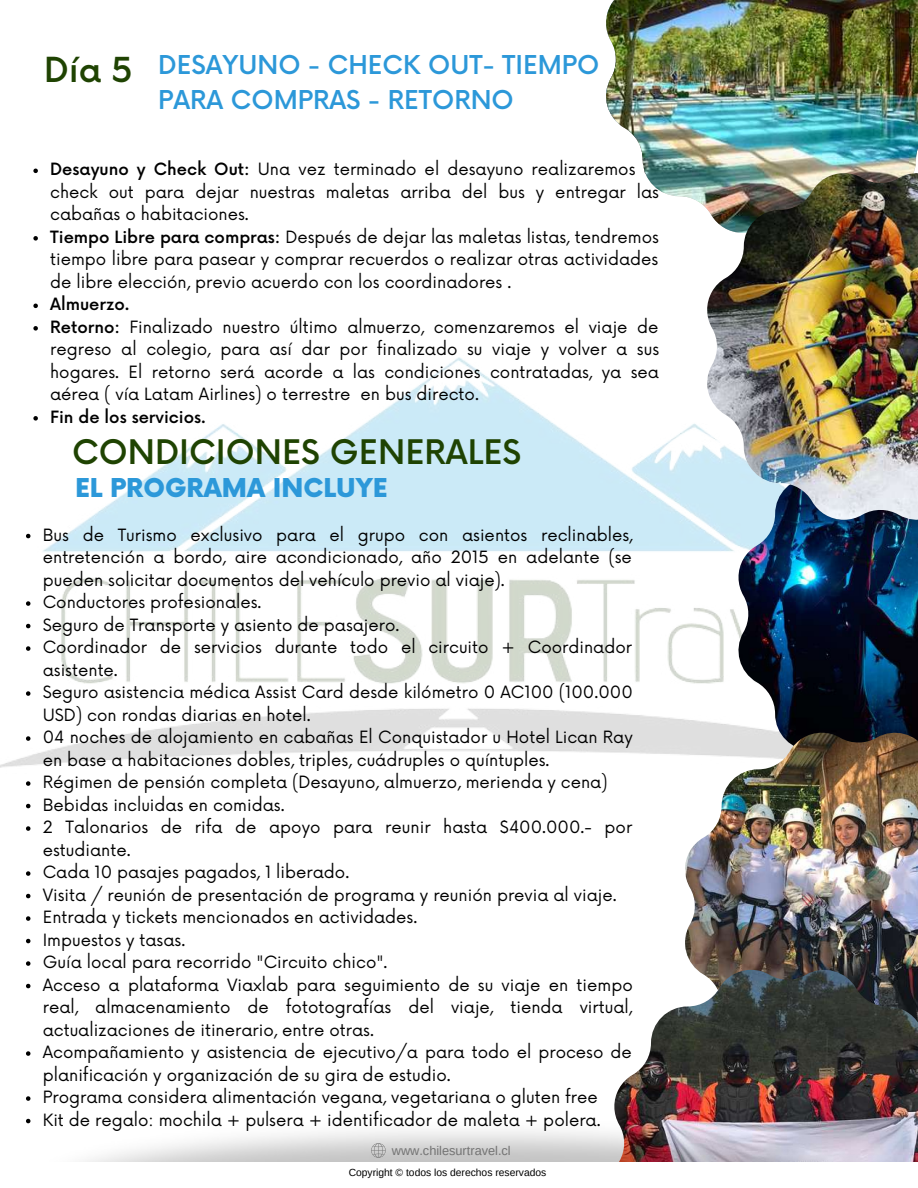
<style>
.page{position:relative;width:918px;height:1188px;background:#fff}
.page>*{position:absolute;margin:0;border:0;box-sizing:border-box;transform-origin:0 0}
.t1{font:500 33.6px "Now";color:#1f4302}
.t2{font:500 33px "Now";color:#1f4302}
.t3{font:500 25.35px/34.8px "Now";color:#2c98d9}
.t4{font:900 25.35px "Now";color:#2c98d9}
.t5{font:16.5px/22.5px "Now";color:#000}
.t6{font:500 16.5px "Now";color:#000}
.t7{font:12.75px "Arimo";color:#737373}
.t8{font:10.35px "Arimo";color:#000}
.s1{font-weight:500}
</style>
<div class="page">
<img style="left:606px;top:0;width:312px;height:209px">
<img style="left:0;top:357px;width:738px;height:428px">
<img style="left:738px;top:520px;width:180px;height:213px">
<img style="left:685px;top:733px;width:233px;height:237px">
<img style="left:635px;top:970px;width:283px;height:103px">
<img style="left:27px;top:1073px;width:891px;height:89px">
<svg style="left:371px;top:1143px;width:15px;height:15px"></svg>
<svg style="left:33px;top:169px;width:5px;height:4px"></svg>
<svg style="left:33px;top:236px;width:5px;height:5px"></svg>
<svg style="left:33px;top:304px;width:5px;height:4px"></svg>
<svg style="left:33px;top:326px;width:5px;height:5px"></svg>
<svg style="left:33px;top:416px;width:5px;height:5px"></svg>
<svg style="left:26px;top:534px;width:4px;height:4px"></svg>
<svg style="left:26px;top:601px;width:4px;height:5px"></svg>
<svg style="left:26px;top:624px;width:4px;height:4px"></svg>
<svg style="left:26px;top:646px;width:4px;height:5px"></svg>
<svg style="left:26px;top:691px;width:4px;height:5px"></svg>
<svg style="left:26px;top:736px;width:4px;height:5px"></svg>
<svg style="left:26px;top:781px;width:4px;height:5px"></svg>
<svg style="left:26px;top:804px;width:4px;height:4px"></svg>
<svg style="left:26px;top:826px;width:4px;height:5px"></svg>
<svg style="left:26px;top:871px;width:4px;height:5px"></svg>
<svg style="left:26px;top:894px;width:4px;height:4px"></svg>
<svg style="left:26px;top:916px;width:4px;height:5px"></svg>
<svg style="left:26px;top:939px;width:4px;height:4px"></svg>
<svg style="left:26px;top:961px;width:4px;height:5px"></svg>
<svg style="left:26px;top:984px;width:4px;height:4px"></svg>
<svg style="left:26px;top:1051px;width:4px;height:5px"></svg>
<svg style="left:26px;top:1096px;width:4px;height:5px"></svg>
<svg style="left:26px;top:1119px;width:4px;height:4px"></svg>
<img style="left:707px;top:173px;width:211px;height:347px">
<h1 class="t1" style="left:44px;top:52px;width:90px">Día 5</h1>
<h3 class="t3" style="left:158px;top:49px;width:443px">DESAYUNO - CHECK OUT- TIEMPO<br>PARA COMPRAS - RETORNO</h3>
<p class="t5" style="left:50px;top:159px;width:610px"><span class="s1">Desayuno y Check Out:</span> Una vez terminado el desayuno realizaremos el check out para dejar nuestras maletas arriba del bus y entregar las cabañas o habitaciones.<br><span class="s1">Tiempo Libre para compras:</span> Después de dejar las maletas listas, tendremos tiempo libre para pasear y comprar recuerdos o realizar otras actividades de libre elección, previo acuerdo con los coordinadores .</p>
<p class="t5" style="left:50px;top:294px;width:611px"><span class="s1">Almuerzo.<br>Retorno:</span> Finalizado nuestro último almuerzo, comenzaremos el viaje de regreso al colegio, para así dar por finalizado su viaje y volver a sus hogares. El retorno será acorde a las condiciones contratadas, ya sea aérea ( vía Latam Airlines) o terrestre en bus directo.</p>
<p class="t6" style="left:50px;top:408px;width:157px">Fin de los servicios.</p>
<h2 class="t2" style="left:72px;top:434px;width:451px">CONDICIONES GENERALES</h2>
<h3 class="t4" style="left:75px;top:475px;width:314px">EL PROGRAMA INCLUYE</h3>
<p class="t5" style="left:43px;top:524px;width:592px">Bus de Turismo exclusivo para el grupo con asientos reclinables, entretención a bordo, aire acondicionado, año 2015 en adelante (se pueden solicitar documentos del vehículo previo al viaje).<br>Conductores profesionales.<br>Seguro de Transporte y asiento de pasajero.<br>Coordinador de servicios durante todo el circuito + Coordinador asistente.<br>Seguro asistencia médica Assist Card desde kilómetro 0 AC100 (100.000<br>USD) con rondas diarias en hotel.<br>04 noches de alojamiento en cabañas El Conquistador u Hotel Lican Ray en base a habitaciones dobles, triples, cuádruples o quíntuples.<br>Régimen de pensión completa (Desayuno, almuerzo, merienda y cena)<br>Bebidas incluidas en comidas.<br>2 Talonarios de rifa de apoyo para reunir hasta $400.000.- por estudiante.<br>Cada 10 pasajes pagados, 1 liberado.<br>Visita / reunión de presentación de programa y reunión previa al viaje.<br>Entrada y tickets mencionados en actividades.<br>Impuestos y tasas.<br>Guía local para recorrido "Circuito chico".<br>Acceso a plataforma Viaxlab para seguimiento de su viaje en tiempo real, almacenamiento de fototografías del viaje, tienda virtual, actualizaciones de itinerario, entre otras.<br>Acompañamiento y asistencia de ejecutivo/a para todo el proceso de planificación y organización de su gira de estudio.<br>Programa considera alimentación vegana, vegetariana o gluten free<br>Kit de regalo: mochila + pulsera + identificador de maleta + polera.</p>
<p class="t7" style="left:392px;top:1143px;width:120px">www.chilesurtravel.cl</p>
<p class="t8" style="left:349px;top:1167px;width:199px">Copyright © todos los derechos reservados</p>
</div>
